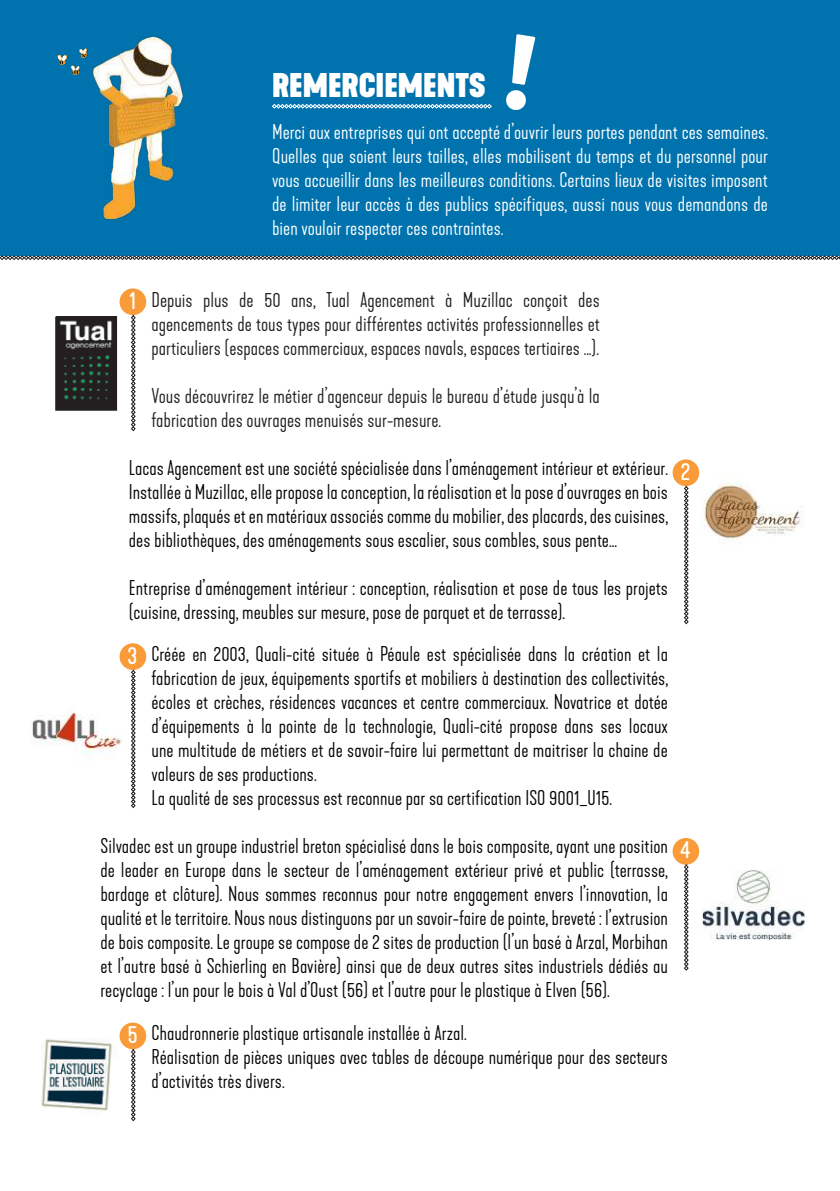
<style>
.page{position:relative;width:840px;height:1191px;background:#fff}
.page>*{position:absolute;margin:0;border:0;box-sizing:border-box;transform-origin:0 0}
.t1{font:900 32px "Kapra Neue";color:#fff}
.t2{font:24px "Kapra Neue";color:#fff}
.t3{font:300 20px/24px "Kapra Neue";color:#040503}
.t4{font:300 20px/24px "Kapra Neue";color:#fff;text-align:justify}
.t5{font:300 20px/24px "Kapra Neue";color:#231f20;text-align:justify}
.s1{font-weight:400;font-size:24px;color:#fff}
</style>
<div class="page">
<div style="left:0;top:0;width:839px;height:255px;background:#0073ae"></div>
<img style="left:55px;top:316px;width:62px;height:95px">
<svg style="left:272px;top:104px;width:219px;height:4px"></svg>
<svg style="left:131px;top:315px;width:4px;height:116px"></svg>
<div style="left:119px;top:288px;width:27px;height:27px;background:#f89b38;border-radius:50%"></div>
<svg style="left:131px;top:670px;width:4px;height:138px"></svg>
<div style="left:119px;top:643px;width:27px;height:27px;background:#f89b38;border-radius:50%"></div>
<img style="left:30px;top:683px;width:93px;height:94px;border-radius:47px">
<img style="left:695px;top:474px;width:109px;height:68px">
<svg style="left:684px;top:486px;width:4px;height:138px"></svg>
<div style="left:672px;top:459px;width:26px;height:27px;background:#f89b38;border-radius:50%"></div>
<img style="left:92px;top:36px;width:92px;height:184px">
<svg style="left:0;top:255px;width:839px;height:5px;background:#657781"></svg>
<img style="left:57px;top:54px;width:11px;height:11px">
<img style="left:67px;top:61px;width:14px;height:14px">
<img style="left:78px;top:48px;width:10px;height:10px">
<img style="left:702px;top:870px;width:102px;height:69px">
<svg style="left:683px;top:864px;width:5px;height:106px"></svg>
<div style="left:672px;top:838px;width:26px;height:26px;background:#f89b38;border-radius:50%"></div>
<svg style="left:131px;top:1049px;width:4px;height:72px"></svg>
<div style="left:119px;top:1022px;width:27px;height:27px;background:#f89b38;border-radius:50%"></div>
<img style="left:41px;top:1032px;width:79px;height:79px">
<h1 class="t1" style="left:272px;top:63px;width:215px">REMERCIEMENTS</h1>
<p class="t4" style="left:272px;top:120px;width:497px">Merci aux entreprises qui ont accepté d’ouvrir leurs portes pendant ces semaines.<br>Quelles que soient leurs tailles, elles mobilisent du temps et du personnel pour vous accueillir dans les meilleures conditions. Certains lieux de visites imposent de limiter leur accès à des publics spécifiques, aussi nous vous demandons de bien vouloir respecter ces contraintes.</p>
<p class="t5" style="left:151px;top:288px;width:449px">Depuis plus de 50 ans, Tual Agencement à Muzillac conçoit des agencements de tous types pour différentes activités professionnelles et particuliers (espaces commerciaux, espaces navals, espaces tertiaires ...).</p>
<p class="t5" style="left:151px;top:384px;width:449px">Vous découvrirez le métier d’agenceur depuis le bureau d’étude jusqu’à la fabrication des ouvrages menuisés sur-mesure.</p>
<p class="t3" style="left:129px;top:456px;width:540px;text-align:justify">Lacas Agencement est une société spécialisée dans l’aménagement intérieur et extérieur.<br>Installée à Muzillac, elle propose la conception, la réalisation et la pose d’ouvrages en bois massifs, plaqués et en matériaux associés comme du mobilier, des placards, des cuisines, des bibliothèques, des aménagements sous escalier, sous combles, sous pente...</p>
<p class="t3" style="left:129px;top:576px;width:540px">Entreprise d’aménagement intérieur : conception, réalisation et pose de tous les projets (cuisine, dressing, meubles sur mesure, pose de parquet et de terrasse).</p>
<p class="t3" style="left:151px;top:642px;width:517px">Créée en 2003, Quali-cité située à Péaule est spécialisée dans la création et la fabrication de jeux, équipements sportifs et mobiliers à destination des collectivités, écoles et crèches, résidences vacances et centre commerciaux. Novatrice et dotée d’équipements à la pointe de la technologie, Quali-cité propose dans ses locaux une multitude de métiers et de savoir-faire lui permettant de maitriser la chaine de valeurs de ses productions.<br>La qualité de ses processus est reconnue par sa certification ISO 9001_U15.</p>
<p class="t2" style="left:129px;top:286px;width:8px">1</p>
<p class="t2" style="left:127px;top:640px;width:11px">3</p>
<p class="t2" style="left:680px;top:457px;width:11px">2</p>
<p class="t3" style="left:100px;top:834px;width:591px">Silvadec est un groupe industriel breton spécialisé dans le bois composite, ayant une position <span class="s1">4 </span>de leader en Europe dans le secteur de l’aménagement extérieur privé et public (terrasse, bardage et clôture). Nous sommes reconnus pour notre engagement envers l’innovation, la qualité et le territoire. Nous nous distinguons par un savoir-faire de pointe, breveté : l’extrusion<br>de bois composite. Le groupe se compose de 2 sites de production (l’un basé à Arzal, Morbihan<br>et l’autre basé à Schierling en Bavière) ainsi que de deux autres sites industriels dédiés au recyclage : l’un pour le bois à Val d’Oust (56) et l’autre pour le plastique à Elven (56).</p>
<p class="t3" style="left:151px;top:1021px;width:517px">Chaudronnerie plastique artisanale installée à Arzal.<br>Réalisation de pièces uniques avec tables de découpe numérique pour des secteurs d’activités très divers.</p>
<p class="t2" style="left:127px;top:1020px;width:12px">5</p>
</div>
